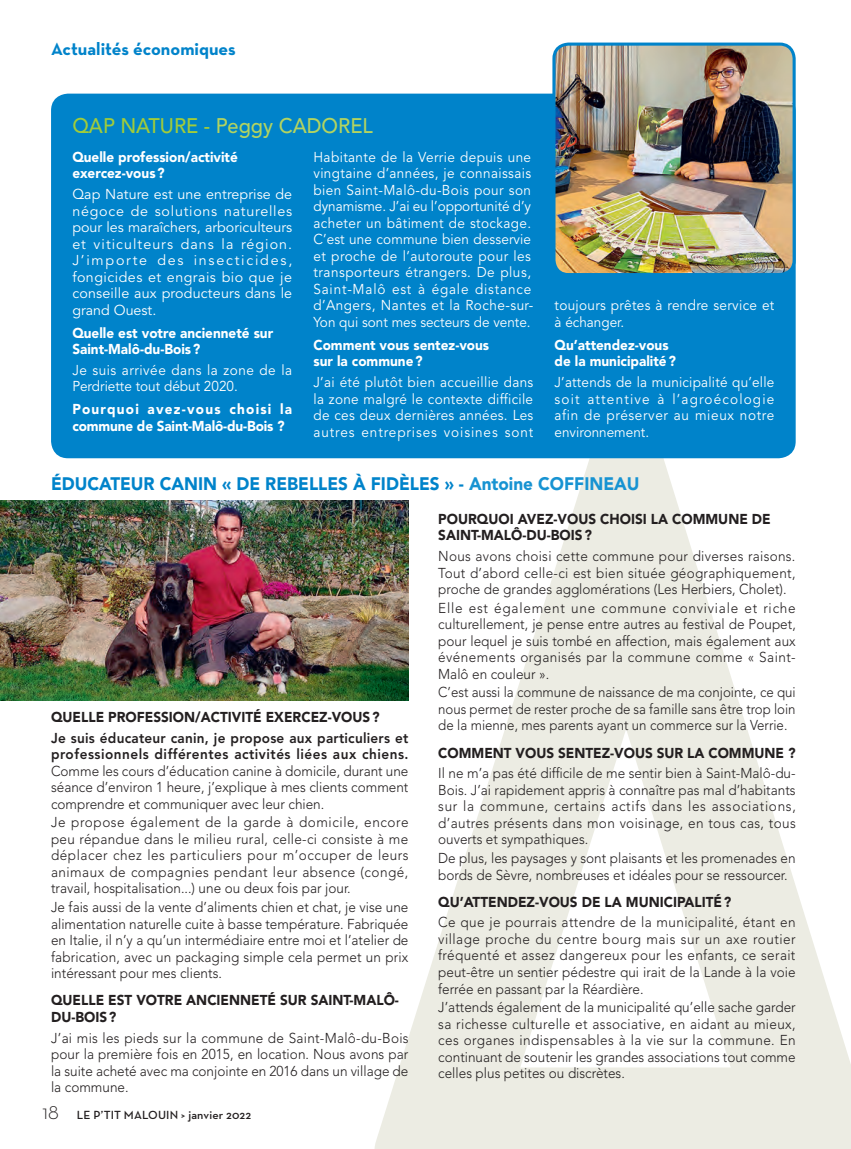
<style>
.page{position:relative;width:851px;height:1149px;background:#fff}
.page>*{position:absolute;margin:0;border:0;box-sizing:border-box;transform-origin:0 0}
.t1{font:500 21px "Avenir LT";color:#b3d460;scale:.95 1}
.t2{font:900 18px "Avenir LT";color:#0083ca;scale:.95 1}
.t3{font:700 18px "Neutra Text";color:#0083ca}
.t4{font:300 14.25px/16.5px "Avenir LT Std";color:#231f20;text-align:justify;scale:.95 1}
.t5{font:14.25px/16.5px "Avenir LT Std";letter-spacing:.03em;color:#fff;scale:.95 1}
.t6{font:14.25px/16.5px "Avenir LT Std";letter-spacing:.03em;color:#fff;text-align:justify}
.t7{font:900 14.25px/16.5px "Avenir LT";color:#231f20;scale:.95 1}
.t8{font:900 14.25px/16.5px "Avenir LT";color:#fff;scale:.95 1}
.t9{font:300 14.25px/16.5px "Avenir LT Std";color:#231f20;text-align:justify;scale:.93 1}
.t10{font:800 14.25px/16.5px "Avenir LT Std";letter-spacing:.02em;color:#231f20;scale:.95 1}
.t11{font:900 14.25px/16.5px "Avenir LT";letter-spacing:.075em;color:#fff;scale:.95 1}
.t12{font:600 12px "Neutra Text";letter-spacing:.01em;color:#231f20}
.s1{color:#a1cc3a}
.s2{color:#1793d2}
.s3{font-weight:300;font-size:21px}
</style>
<div class="page">
<svg style="left:373px;top:429px;width:477px;height:719px;fill:#ecece3"></svg>
<div style="left:51px;top:94px;width:744px;height:364px;background:#0083ca;border-radius:17px"></div>
<img style="left:556px;top:44px;width:238px;height:228px">
<div style="left:552px;top:43px;width:243px;height:233px;border:3px solid #0083ca;border-radius:15px"></div>
<img style="left:0;top:500px;width:408px;height:199px">
<p class="t3" style="left:51px;top:38px;width:186px">Actualités économiques</p>
<h1 class="t1" style="left:72px;top:113px;width:318px"><span class="s1">QAP NATURE -</span> Peggy CADOREL</h1>
<p class="t8" style="left:72px;top:148px;width:176px">Quelle profession/activité exercez-vous?</p>
<p class="t6" style="left:72px;top:186px;width:221px">Qap Nature est une entreprise de négoce de solutions naturelles pour les maraîchers, arboriculteurs et viticulteurs dans la région.<br>J’importe des insecticides, fongicides et engrais bio que je conseille aux producteurs dans le grand Ouest.</p>
<p class="t8" style="left:72px;top:324px;width:213px">Quelle est votre ancienneté sur<br>Saint-Malô-du-Bois?</p>
<p class="t5" style="left:72px;top:362px;width:233px">Je suis arrivée dans la zone de la<br>Perdriette tout début 2020.</p>
<p class="t11" style="left:72px;top:401px;width:233px">Pourquoi avez-vous choisi la commune de Saint-Malô-du-Bois ?</p>
<p class="t5" style="left:313px;top:149px;width:233px">Habitante de la Verrie depuis une vingtaine d’années, je connaissais bien Saint-Malô-du-Bois pour son dynamisme. J’ai eu l’opportunité d’y acheter un bâtiment de stockage.<br>C’est une commune bien desservie et proche de l’autoroute pour les transporteurs étrangers. De plus, Saint-Malô est à égale distance d’Angers, Nantes et la Roche-sur-Yon qui sont mes secteurs de vente.</p>
<p class="t8" style="left:313px;top:336px;width:186px">Comment vous sentez-vous sur la commune?</p>
<p class="t5" style="left:313px;top:374px;width:233px;text-align:justify">J’ai été plutôt bien accueillie dans la zone malgré le contexte difficile de ces deux dernières années. Les autres entreprises voisines sont</p>
<p class="t5" style="left:554px;top:297px;width:233px">toujours prêtes à rendre service et à échanger.</p>
<p class="t8" style="left:554px;top:336px;width:129px">Qu’attendez-vous de la municipalité?</p>
<p class="t5" style="left:554px;top:374px;width:233px;text-align:justify">J’attends de la municipalité qu’elle soit attentive à l’agroécologie afin de préserver au mieux notre environnement.</p>
<p class="t2" style="left:51px;top:473px;width:621px">ÉDUCATEUR CANIN « DE REBELLES À FIDÈLES » - <span class="s2">Antoine COFFINEAU</span></p>
<p class="t7" style="left:51px;top:708px;width:347px">QUELLE PROFESSION/ACTIVITÉ EXERCEZ-VOUS?</p>
<p class="t10" style="left:51px;top:729px;width:378px">Je suis éducateur canin, je propose aux particuliers et professionnels différentes activités liées aux chiens.</p>
<p class="t4" style="left:51px;top:762px;width:377px">Comme les cours d’éducation canine à domicile, durant une séance d’environ 1 heure, j’explique à mes clients comment comprendre et communiquer avec leur chien.</p>
<p class="t4" style="left:51px;top:814px;width:378px">Je propose également de la garde à domicile, encore peu répandue dans le milieu rural, celle-ci consiste à me déplacer chez les particuliers pour m’occuper de leurs animaux de compagnies pendant leur absence (congé, travail, hospitalisation...) une ou deux fois par jour.</p>
<p class="t4" style="left:51px;top:898px;width:377px">Je fais aussi de la vente d’aliments chien et chat, je vise une alimentation naturelle cuite à basse température. Fabriquée en Italie, il n’y a qu’un intermédiaire entre moi et l’atelier de fabrication, avec un packaging simple cela permet un prix intéressant pour mes clients.</p>
<p class="t7" style="left:51px;top:991px;width:367px">QUELLE EST VOTRE ANCIENNETÉ SUR SAINT-MALÔ-<br>DU-BOIS?</p>
<p class="t4" style="left:51px;top:1029px;width:378px">J’ai mis les pieds sur la commune de Saint-Malô-du-Bois pour la première fois en 2015, en location. Nous avons par la suite acheté avec ma conjointe en 2016 dans un village de la commune.</p>
<p class="t12" style="left:43px;top:1107px;width:210px"><span class="s3">18</span> LE P’TIT MALOUIN &gt; janvier 2022</p>
<p class="t7" style="left:438px;top:510px;width:351px">POURQUOI AVEZ-VOUS CHOISI LA COMMUNE DE<br>SAINT-MALÔ-DU-BOIS?</p>
<p class="t4" style="left:438px;top:547px;width:377px">Nous avons choisi cette commune pour diverses raisons.<br>Tout d’abord celle-ci est bien située géographiquement, proche de grandes agglomérations (Les Herbiers, Cholet).</p>
<p class="t4" style="left:438px;top:599px;width:378px">Elle est également une commune conviviale et riche culturellement, je pense entre autres au festival de Poupet, pour lequel je suis tombé en affection, mais également aux événements organisés par la commune comme « Saint-Malô en couleur ».</p>
<p class="t9" style="left:438px;top:684px;width:386px">C’est aussi la commune de naissance de ma conjointe, ce qui nous permet de rester proche de sa famille sans être trop loin de la mienne, mes parents ayant un commerce sur la Verrie.</p>
<p class="t7" style="left:438px;top:744px;width:377px">COMMENT VOUS SENTEZ-VOUS SUR LA COMMUNE ?</p>
<p class="t4" style="left:438px;top:765px;width:378px">Il ne m’a pas été difficile de me sentir bien à Saint-Malô-du-Bois. J’ai rapidement appris à connaître pas mal d’habitants sur la commune, certains actifs dans les associations, d’autres présents dans mon voisinage, en tous cas, tous ouverts et sympathiques.</p>
<p class="t4" style="left:438px;top:849px;width:377px">De plus, les paysages y sont plaisants et les promenades en bords de Sèvre, nombreuses et idéales pour se ressourcer.</p>
<p class="t7" style="left:438px;top:893px;width:310px">QU’ATTENDEZ-VOUS DE LA MUNICIPALITÉ?</p>
<p class="t4" style="left:438px;top:914px;width:377px">Ce que je pourrais attendre de la municipalité, étant en village proche du centre bourg mais sur un axe routier fréquenté et assez dangereux pour les enfants, ce serait peut-être un sentier pédestre qui irait de la Lande à la voie ferrée en passant par la Réardière.</p>
<p class="t4" style="left:438px;top:998px;width:378px">J’attends également de la municipalité qu’elle sache garder sa richesse culturelle et associative, en aidant au mieux, ces organes indispensables à la vie sur la commune. En continuant de soutenir les grandes associations tout comme celles plus petites ou discrètes.</p>
</div>
